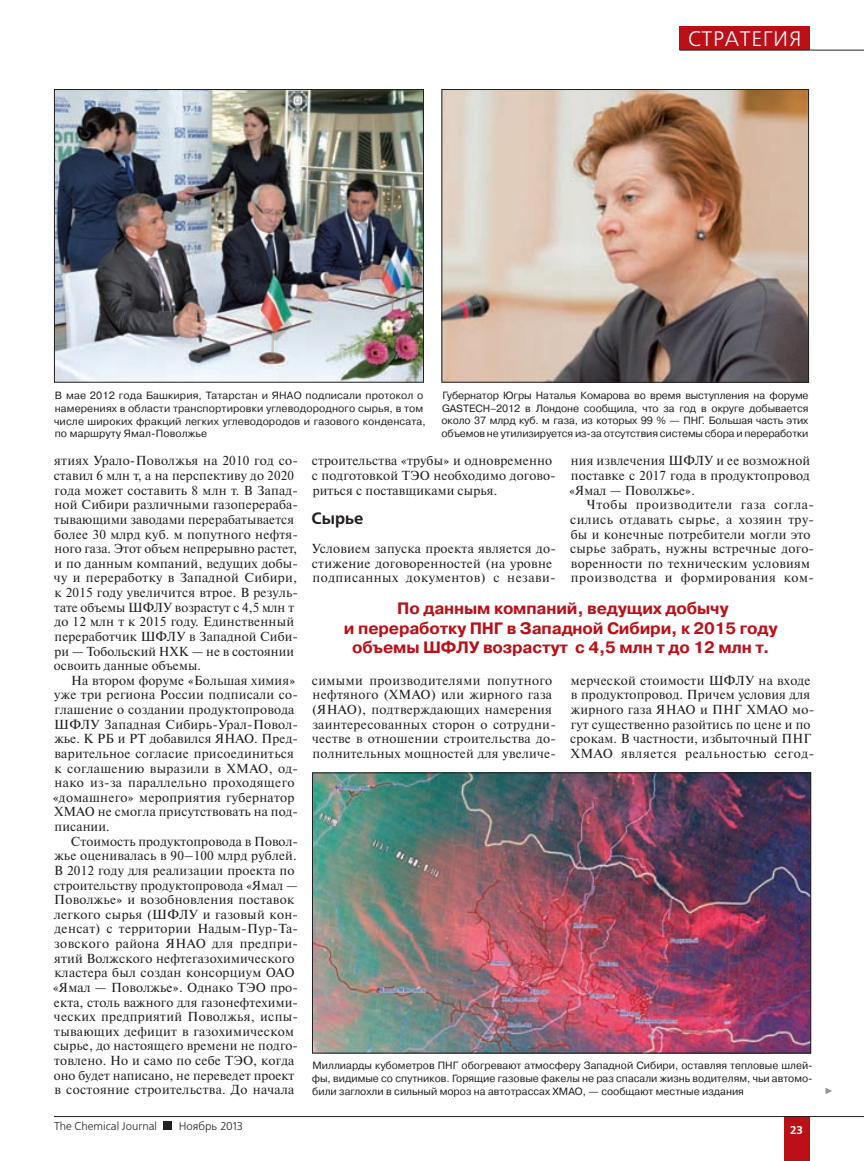
<style>
.page{position:relative;width:864px;height:1161px;background:#fff}
.page>*{position:absolute;margin:0;border:0;box-sizing:border-box;transform-origin:0 0}
.t1{font:21px "Free Set C";letter-spacing:.03em;color:#fff}
.t2{font:700 16.5px/19.5px "Pragmatica C";letter-spacing:-.01em;color:#bb1018;text-align:center}
.t3{font:700 16.5px "Free Set C";color:#231f20}
.t4{font:13.05px/14.7px "Newton C";letter-spacing:.015em;color:#231f20}
.t5{font:11.25px "Free Set C";color:#231f20}
.t6{font:700 11.25px "Free Set C";color:#fff}
.t7{font:10.5px/12.8px "Pragmatica C";letter-spacing:.01em;color:#231f20;text-align:justify}
</style>
<div class="page">
<img style="left:314px;top:774px;width:494px;height:277px">
<div style="left:312px;top:772px;width:498px;height:281px;border:1px solid #231f20"></div>
<img style="left:56px;top:91px;width:365px;height:290px">
<div style="left:54px;top:89px;width:369px;height:294px;border:1px solid #231f20"></div>
<img style="left:443px;top:91px;width:363px;height:290px">
<div style="left:441px;top:89px;width:367px;height:294px;border:1px solid #231f20"></div>
<svg style="left:825px;top:1088px;width:6px;height:6px"></svg>
<div style="left:783px;top:1116px;width:26px;height:45px;background:#bb1018"></div>
<hr style="left:54px;top:1116px;width:755px;height:1px;background:#231f20">
<hr style="left:809px;top:1116px;width:54px;height:1px;background:#231f20">
<div style="left:164px;top:1121px;width:8px;height:9px;background:#231f20"></div>
<div style="left:679px;top:27px;width:131px;height:23px;background:#bb1018"></div>
<hr style="left:679px;top:50px;width:131px;height:1px;background:#231f20">
<hr style="left:810px;top:50px;width:53px;height:1px;background:#231f20">
<h1 class="t1" style="left:687px;top:30px;width:115px">СТРАТЕГИЯ</h1>
<p class="t7" style="left:54px;top:390px;width:373px;text-align:left">В мае 2012 года Башкирия, Татарстан и ЯНАО подписали протокол о намерениях в области транспортировки углеводородного сырья, в том числе широких фракций легких углеводородов и газового конденсата, по маршруту Ямал-Поволжье</p>
<p class="t7" style="left:441px;top:390px;width:368px">Губернатор Югры Наталья Комарова во время выступления на форуме GASTECH–2012 в Лондоне сообщила, что за год в округе добывается около 37 млрд куб. м газа, из которых 99 % — ПНГ. Большая часть этих объемов не утилизируется из-за отсутствия системы сбора и переработки</p>
<p class="t4" style="left:311px;top:455px;width:245px">строительства «трубы» и одновременно с подготовкой ТЭО необходимо догово&shy;риться с поставщиками сырья.</p>
<p class="t3" style="left:311px;top:511px;width:53px">Сырье</p>
<p class="t4" style="left:311px;top:542px;width:246px">Условием запуска проекта является до&shy;стижение договоренностей (на уровне подписанных документов) с незави-</p>
<p class="t4" style="left:569px;top:455px;width:242px;text-align:justify">ния извлечения ШФЛУ и ее возможной поставке с 2017 года в продуктопровод «Ямал — Поволжье».</p>
<p class="t4" style="left:570px;top:498px;width:245px;text-indent:17px">Чтобы производители газа согла&shy;сились отдавать сырье, а хозяин тру&shy;бы и конечные потребители могли это сырье забрать, нужны встречные дого&shy;воренности по техническим условиям производства и формирования ком-</p>
<p class="t4" style="left:54px;top:455px;width:246px">ятиях Урало-Поволжья на 2010 год со&shy;ставил 6 млн т, а на перспективу до 2020 года может составить 8 млн т. В Запад&shy;ной Сибири различными газоперераба&shy;тывающими заводами перерабатывается более 30 млрд куб. м попутного нефтя&shy;ного газа. Этот объем непрерывно растет, и по данным компаний, ведущих добы&shy;чу и переработку в Западной Сибири, к 2015 году увеличится втрое. В резуль&shy;тате объемы ШФЛУ возрастут с 4,5 млн т до 12 млн т к 2015 году. Единственный переработчик ШФЛУ в Западной Сиби&shy;ри — Тобольский НХК — не в состоянии освоить данные объемы.</p>
<p class="t4" style="left:53px;top:674px;width:247px;text-indent:19px">На втором форуме «Большая химия» уже три региона России подписали со&shy;глашение о создании продуктопровода ШФЛУ Западная Сибирь-Урал-Повол&shy;жье. К РБ и РТ добавился ЯНАО. Пред&shy;варительное согласие присоединиться к соглашению выразили в ХМАО, од&shy;нако из-за параллельно проходящего «домашнего» мероприятия губернатор ХМАО не смогла присутствовать на под&shy;писании.</p>
<p class="t4" style="left:53px;top:835px;width:247px;text-indent:18px">Стоимость продуктопровода в Повол&shy;жье оценивалась в 90–100 млрд рублей.<br>В 2012 году для реализации проекта по строительству продуктопровода «Ямал — Поволжье» и возобновления поставок легкого сырья (ШФЛУ и газовый кон&shy;денсат) с территории Надым-Пур-Та&shy;зовского района ЯНАО для предпри&shy;ятий Волжского нефтегазохимического кластера был создан консорциум ОАО «Ямал — Поволжье». Однако ТЭО про&shy;екта, столь важного для газонефтехими&shy;ческих предприятий Поволжья, испы&shy;тывающих дефицит в газохимическом сырье, до настоящего времени не подго&shy;товлено. Но и само по себе ТЭО, когда оно будет написано, не переведет проект в состояние строительства. До начала</p>
<p class="t2" style="left:344px;top:600px;width:435px">По данным компаний, ведущих добычу<br>и переработку ПНГ в Западной Сибири, к 2015 году объемы ШФЛУ возрастут с 4,5 млн т до 12 млн т.</p>
<p class="t4" style="left:570px;top:674px;width:245px">мерческой стоимости ШФЛУ на входе в продуктопровод. Причем условия для жирного газа ЯНАО и ПНГ ХМАО мо&shy;гут существенно разойтись по цене и по срокам. В частности, избыточный ПНГ ХМАО является реальностью сегод-</p>
<p class="t4" style="left:311px;top:674px;width:245px">симыми производителями попутного нефтяного (ХМАО) или жирного газа (ЯНАО), подтверждающих намерения заинтересованных сторон о сотрудни&shy;честве в отношении строительства до&shy;полнительных мощностей для увеличе-</p>
<p class="t7" style="left:311px;top:1060px;width:502px">Миллиарды кубометров ПНГ обогревают атмосферу Западной Сибири, оставляя тепловые шлей&shy;фы, видимые со спутников. Горящие газовые факелы не раз спасали жизнь водителям, чьи автомо&shy;били заглохли в сильный мороз на автотрассах ХМАО, — сообщают местные издания</p>
<p class="t5" style="left:54px;top:1121px;width:104px">The Chemical Journal</p>
<p class="t5" style="left:179px;top:1121px;width:66px">Ноябрь 2013</p>
<p class="t6" style="left:789px;top:1125px;width:14px">23</p>
</div>
